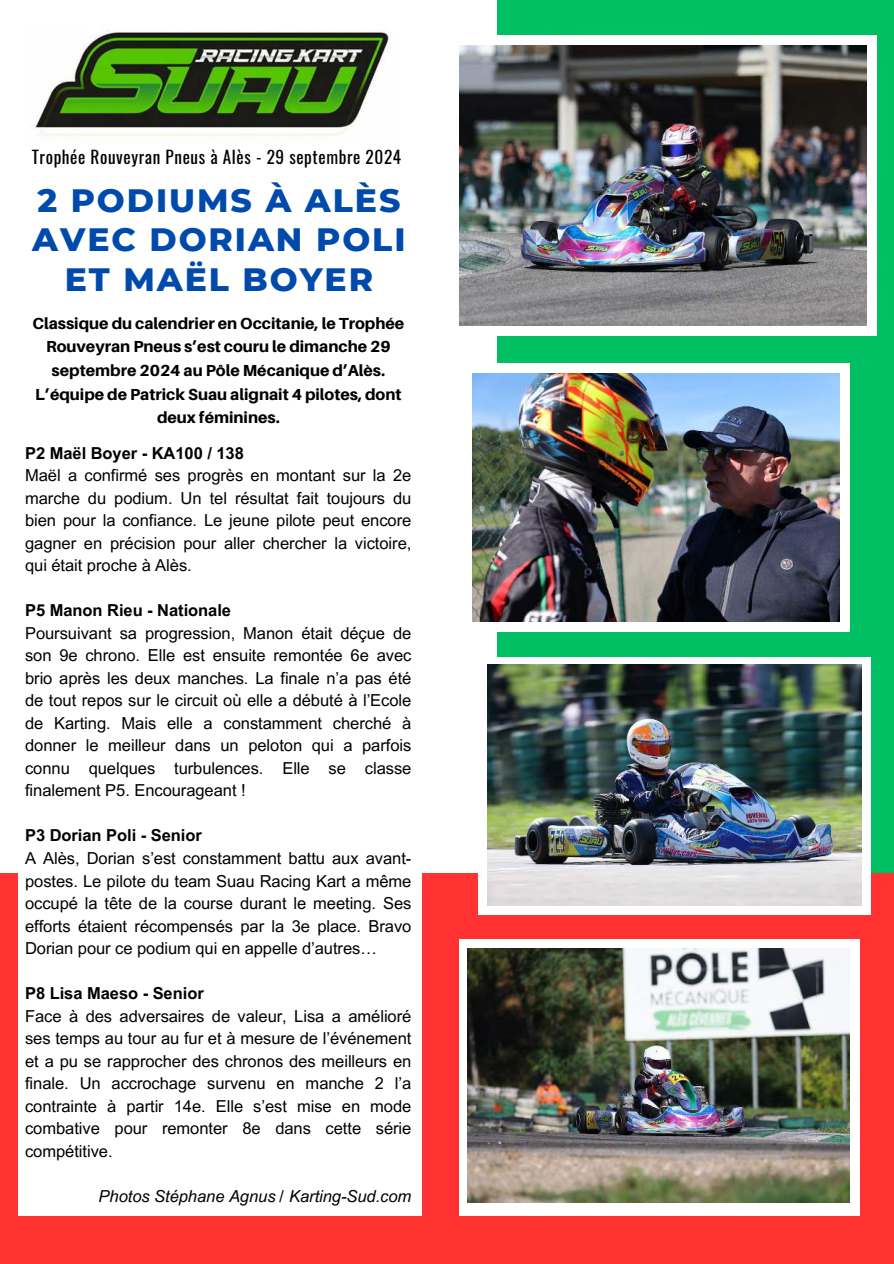
<style>
.page{position:relative;width:894px;height:1264px;background:#fff}
.page>*{position:absolute;margin:0;border:0;box-sizing:border-box;transform-origin:0 0}
.t1{font:800 33px/39.3px "Montserrat";letter-spacing:.06em;color:#004aac;text-align:center}
.t2{font:17.25px "Oswald";letter-spacing:.035em;color:#000}
.t3{font:16.5px/22.5px "Arial MT Pro";letter-spacing:-.005em;color:#000;text-align:justify}
.t4{font:700 16.5px "Arial MT Pro";letter-spacing:-.005em;color:#000}
.t5{font:italic 16.5px "Arial MT Pro";letter-spacing:-.005em;color:#000}
.t6{font:800 16.05px/23.7px "Aileron";color:#000;text-align:center}
</style>
<div class="page">
<div style="left:497px;top:0;width:396px;height:1262px;background:#00be62"></div>
<div style="left:0;top:872px;width:893px;height:391px;background:#ff3131"></div>
<div style="left:459px;top:36px;width:417px;height:300px;background:#fff"></div>
<img style="left:459px;top:46px;width:407px;height:280px">
<img style="left:35px;top:31px;width:354px;height:105px">
<div style="left:477px;top:657px;width:392px;height:257px;background:#fff"></div>
<img style="left:487px;top:665px;width:374px;height:240px">
<div style="left:459px;top:938px;width:400px;height:277px;background:#fff"></div>
<img style="left:467px;top:948px;width:382px;height:254px">
<div style="left:459px;top:363px;width:390px;height:268px;background:#fff"></div>
<img style="left:472px;top:373px;width:367px;height:248px">
<div style="left:19px;top:865px;width:402px;height:350px;background:#fff"></div>
<p class="t2" style="left:32px;top:141px;width:371px">Trophée Rouveyran Pneus à Alès - 29 septembre 2024</p>
<h1 class="t1" style="left:32px;top:179px;width:375px">2 PODIUMS À ALÈS<br>AVEC DORIAN POLI<br>ET MAËL BOYER</h1>
<p class="t6" style="left:32px;top:311px;width:373px">Classique du calendrier en Occitanie, le Trophée Rouveyran Pneus s9est couru le dimanche 29 septembre 2024 au Pôle Mécanique d9Alès.<br>L9équipe de Patrick Suau alignait 4 pilotes, dont deux féminines.</p>
<p class="t4" style="left:25px;top:443px;width:220px">P2 Maël Boyer - KA100 / 138</p>
<p class="t3" style="left:25px;top:465px;width:387px">Maël a confirmé ses progrès en montant sur la 2e marche du podium. Un tel résultat fait toujours du bien pour la confiance. Le jeune pilote peut encore gagner en précision pour aller chercher la victoire, qui était proche à Alès.</p>
<p class="t4" style="left:25px;top:601px;width:207px">P5 Manon Rieu - Nationale</p>
<p class="t3" style="left:25px;top:622px;width:387px">Poursuivant sa progression, Manon était déçue de son 9e chrono. Elle est ensuite remontée 6e avec brio après les deux manches. La finale n9a pas été de tout repos sur le circuit où elle a débuté à l9Ecole de Karting. Mais elle a constamment cherché à donner le meilleur dans un peloton qui a parfois connu quelques turbulences. Elle se classe finalement P5. Encourageant !</p>
<p class="t4" style="left:25px;top:826px;width:178px">P3 Dorian Poli - Senior</p>
<p class="t3" style="left:25px;top:847px;width:387px">A Alès, Dorian s9est constamment battu aux avant&shy;postes. Le pilote du team Suau Racing Kart a même occupé la tête de la course durant le meeting. Ses efforts étaient récompensés par la 3e place. Bravo Dorian pour ce podium qui en appelle d9autres&amp;</p>
<p class="t4" style="left:25px;top:983px;width:180px">P8 Lisa Maeso - Senior</p>
<p class="t3" style="left:25px;top:1005px;width:387px">Face à des adversaires de valeur, Lisa a amélioré ses temps au tour au fur et à mesure de l9événement et a pu se rapprocher des chronos des meilleurs en finale. Un accrochage survenu en manche 2 l9a contrainte à partir 14e. Elle s9est mise en mode combative pour remonter 8e dans cette série compétitive.</p>
<p class="t5" style="left:99px;top:1186px;width:314px">Photos Stéphane Agnus / Karting-Sud.com</p>
</div>
